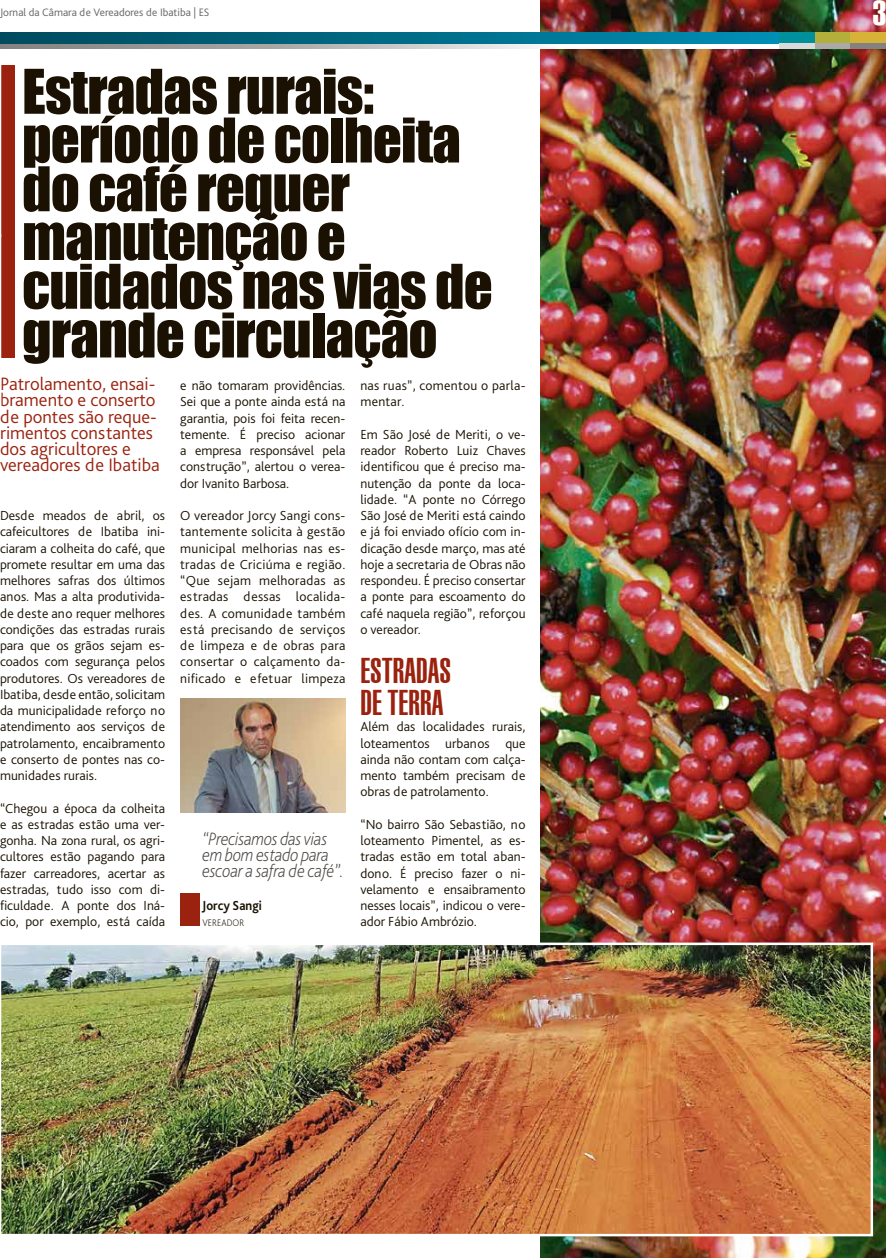
<style>
.page{position:relative;width:886px;height:1258px;background:#fff}
.page>*{position:absolute;margin:0;border:0;box-sizing:border-box;transform-origin:0 0}
.t1{font:56.88px/48.8px "Impact";letter-spacing:-.015em;color:#1a1102}
.t2{font:35.38px "Haettenschweiler";color:#fff}
.t3{font:900 extra-condensed 35px/32.5px "Helvetica";color:#9a220f}
.t4{font:300 18.75px/16.2px "Bliss Pro";color:#9a220f}
.t5{font:italic 200 18.75px/16.2px "Bliss Pro";letter-spacing:-.02em;color:#4a4642;scale:.92 1}
.t6{font:300 13.75px/16.2px "Bliss Pro";color:#1a1102;text-align:justify}
.t7{font:300 13.75px/16.2px "Bliss Pro";letter-spacing:.02em;color:#1a1102}
.t8{font:700 13.75px "Bliss Pro";color:#1a1102;scale:.92 1}
.t9{font:300 11.25px "Bliss Pro";color:#65615f}
.t10{font:200 10px "Bliss Pro";letter-spacing:.015em;color:#1a1102;scale:.92 1}
</style>
<div class="page">
<img style="left:540px;top:0;width:346px;height:1258px">
<img style="left:1px;top:943px;width:872px;height:293px">
<div style="left:0;top:65px;width:14px;height:293px;background:#9a220f"></div>
<img style="left:180px;top:699px;width:165px;height:114px">
<div style="left:180px;top:894px;width:20px;height:32px;background:#9a220f"></div>
<svg style="left:0;top:65px;width:1px;height:293px"></svg>
<svg style="left:0;top:43px;width:780px;height:6px"></svg>
<svg style="left:0;top:33px;width:780px;height:10px;background:#006b86"></svg>
<div style="left:780px;top:43px;width:35px;height:6px;background:#dbdada"></div>
<div style="left:815px;top:43px;width:35px;height:6px;background:#aaa9a8"></div>
<div style="left:850px;top:43px;width:36px;height:6px;background:#848280"></div>
<div style="left:815px;top:33px;width:35px;height:10px;background:#b2af3a"></div>
<div style="left:850px;top:33px;width:36px;height:10px;background:#d6b338"></div>
<div style="left:780px;top:33px;width:35px;height:10px;background:#00909c"></div>
<p class="t9" style="left:0;top:6px;width:211px">Jornal da Câmara de Vereadores de Ibatiba | ES</p>
<h2 class="t2" style="left:873px;top:-12px;width:15px">3</h2>
<h1 class="t1" style="left:22px;top:66px;width:472px">Estradas rurais: período de colheita do café requer manutenção e cuidados nas vias de grande circulação</h1>
<p class="t7" style="left:360px;top:377px;width:167px">nas ruas”, comentou o parla&shy;mentar.</p>
<p class="t6" style="left:360px;top:426px;width:167px">Em São José de Meriti, o ve&shy;reador Roberto Luiz Chaves identificou que é preciso ma&shy;nutenção da ponte da loca&shy;lidade. “A ponte no Córrego São José de Meriti está caindo e já foi enviado ofício com in&shy;dicação desde março, mas até hoje a secretaria de Obras não respondeu. É preciso consertar a ponte para escoamento do café naquela região”, reforçou o vereador.</p>
<h3 class="t3" style="left:360px;top:654px;width:92px">ESTRADAS<br>DE TERRA</h3>
<p class="t6" style="left:360px;top:718px;width:167px">Além das localidades rurais, loteamentos urbanos que ainda não contam com calça&shy;mento também precisam de obras de patrolamento.</p>
<p class="t6" style="left:360px;top:816px;width:167px">“No bairro São Sebastião, no loteamento Pimentel, as es&shy;tradas estão em total aban&shy;dono. É preciso fazer o ni&shy;velamento e ensaibramento nesses locais”, indicou o vere&shy;ador Fábio Ambrózio.</p>
<h3 class="t4" style="left:0;top:375px;width:161px">Patrolamento, ensai&shy;bramento e conserto de pontes são reque&shy;rimentos constantes dos agricultores e vereadores de Ibatiba</h3>
<p class="t6" style="left:0;top:507px;width:167px">Desde meados de abril, os cafeicultores de Ibatiba ini&shy;ciaram a colheita do café, que promete resultar em uma das melhores safras dos últimos anos. Mas a alta produtivida&shy;de deste ano requer melhores condições das estradas rurais para que os grãos sejam es&shy;coados com segurança pelos produtores. Os vereadores de Ibatiba, desde então, solicitam da municipalidade reforço no atendimento aos serviços de patrolamento, encaibramento e conserto de pontes nas co&shy;munidades rurais.</p>
<p class="t6" style="left:0;top:799px;width:167px">“Chegou a época da colheita e as estradas estão uma ver&shy;gonha. Na zona rural, os agri&shy;cultores estão pagando para fazer carreadores, acertar as estradas, tudo isso com di&shy;ficuldade. A ponte dos Iná&shy;cio, por exemplo, está caída</p>
<p class="t6" style="left:180px;top:377px;width:167px">e não tomaram providências.<br>Sei que a ponte ainda está na garantia, pois foi feita recen&shy;temente. É preciso acionar a empresa responsável pela construção”, alertou o verea&shy;dor Ivanito Barbosa.</p>
<p class="t6" style="left:180px;top:507px;width:167px">O vereador Jorcy Sangi cons&shy;tantemente solicita à gestão municipal melhorias nas es&shy;tradas de Criciúma e região. “Que sejam melhoradas as estradas dessas localida&shy;des. A comunidade também está precisando de serviços de limpeza e de obras para consertar o calçamento da&shy;nificado e efetuar limpeza</p>
<h3 class="t5" style="left:202px;top:830px;width:155px">“Precisamos das vias em bom estado para escoar a safra de café”.</h3>
<p class="t8" style="left:202px;top:897px;width:66px">Jorcy Sangi</p>
<p class="t10" style="left:202px;top:917px;width:47px">VEREADOR</p>
</div>
